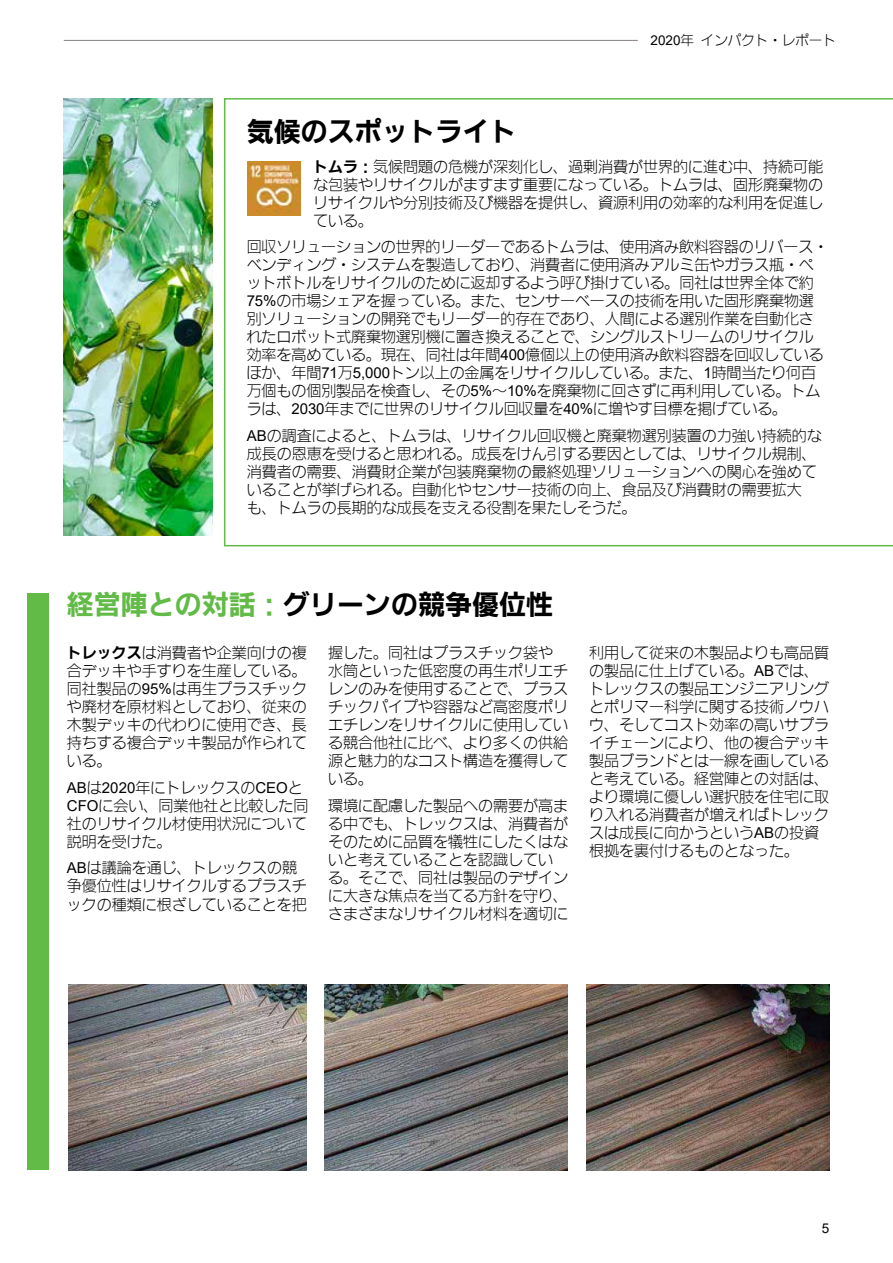
<style>
.page{position:relative;width:893px;height:1263px;background:#fff}
.page>*{position:absolute;margin:0;border:0;box-sizing:border-box;transform-origin:0 0}
.t1{font:27px "PN Go IWA HW Bd";color:#000}
.t2{font:15px/18px "PN Go IWA HW Lt";color:#000}
.t3{font:13.5px "PN Go IWA HW Lt";color:#000}
.t4{font:13.5px "Arial";color:#000}
.s1{font-family:"Arial"}
.s2{font-family:"PN Go IWA HW Bd"}
.s3{color:#62bb46}
</style>
<div class="page">
<hr style="left:64px;top:40px;width:574px;height:1px;background:#878180">
<div style="left:27px;top:593px;width:21px;height:577px;background:#62bb46"></div>
<img style="left:324px;top:984px;width:243px;height:186px">
<svg style="left:224px;top:98px;width:669px;height:448px"></svg>
<img style="left:248px;top:162px;width:52px;height:54px">
<img style="left:586px;top:984px;width:243px;height:186px">
<img style="left:68px;top:984px;width:239px;height:186px">
<img style="left:64px;top:98px;width:149px;height:438px">
<p class="t3" style="left:651px;top:34px;width:187px"><span class="s1">2020</span>年 インパクト・レポート</p>
<h1 class="t1" style="left:247px;top:118px;width:271px">気候のスポットライト</h1>
<p class="t2" style="left:313px;top:157px;width:511px;text-align:justify"><span class="s2">トムラ：</span>気候問題の危機が深刻化し、過剰消費が世界的に進む中、持続可能な包装やリサイクルがますます重要になっている。トムラは、固形廃棄物のリサイクルや分別技術及び機器を提供し、資源利用の効率的な利用を促進している。</p>
<p class="t2" style="left:247px;top:238px;width:583px">回収ソリューションの世界的リーダーであるトムラは、使用済み飲料容器のリバース・ベンディング・システムを製造しており、消費者に使用済みアルミ缶やガラス瓶・ペットボトルをリサイクルのために返却するよう呼び掛けている。同社は世界全体で約<span class="s1">75%</span>の市場シェアを握っている。また、センサーベースの技術を用いた固形廃棄物選別ソリューションの開発でもリーダー的存在であり、人間による選別作業を自動化されたロボット式廃棄物選別機に置き換えることで、シングルストリームのリサイクル効率を高めている。現在、同社は年間<span class="s1">400</span>億個以上の使用済み飲料容器を回収しているほか、年間<span class="s1">71</span>万<span class="s1">5,000</span>トン以上の金属をリサイクルしている。また、<span class="s1">1</span>時間当たり何百万個もの個別製品を検査し、その<span class="s1">5%</span>～<span class="s1">10%</span>を廃棄物に回さずに再利用している。トムラは、<span class="s1">2030</span>年までに世界のリサイクル回収量を<span class="s1">40%</span>に増やす目標を掲げている。</p>
<p class="t2" style="left:247px;top:426px;width:577px"><span class="s1">AB</span>の調査によると、トムラは、リサイクル回収機と廃棄物選別装置の力強い持続的な成長の恩恵を受けると思われる。成長をけん引する要因としては、リサイクル規制、消費者の需要、消費財企業が包装廃棄物の最終処理ソリューションへの関心を強めていることが挙げられる。自動化やセンサー技術の向上、食品及び消費財の需要拡大<br>も、トムラの長期的な成長を支える役割を果たしそうだ。</p>
<h1 class="t1" style="left:67px;top:590px;width:487px"><span class="s3">経営陣との対話：</span>グリーンの競争優位性</h1>
<p class="t2" style="left:67px;top:644px;width:242px;text-align:justify"><span class="s2">トレックス</span>は消費者や企業向けの複合デッキや手すりを生産している。同社製品の<span class="s1">95%</span>は再生プラスチックや廃材を原材料としており、従来の木製デッキの代わりに使用でき、長持ちする複合デッキ製品が作られている。</p>
<p class="t2" style="left:67px;top:778px;width:243px"><span class="s1">AB</span>は<span class="s1">2020</span>年にトレックスの<span class="s1">CEO</span>と<br><span class="s1">CFO</span>に会い、同業他社と比較した同社のリサイクル材使用状況について説明を受けた。</p>
<p class="t2" style="left:67px;top:859px;width:241px"><span class="s1">AB</span>は議論を通じ、トレックスの競争優位性はリサイクルするプラスチックの種類に根ざしていることを把</p>
<p class="t2" style="left:328px;top:644px;width:241px">握した。同社はプラスチック袋や水筒といった低密度の再生ポリエチレンのみを使用することで、プラスチックパイプや容器など高密度ポリエチレンをリサイクルに使用している競合他社に比べ、より多くの供給源と魅力的なコスト構造を獲得している。</p>
<p class="t2" style="left:328px;top:796px;width:241px">環境に配慮した製品への需要が高まる中でも、トレックスは、消費者がそのために品質を犠牲にしたくはないと考えていることを認識している。そこで、同社は製品のデザインに大きな焦点を当てる方針を守り、さまざまなリサイクル材料を適切に</p>
<p class="t2" style="left:589px;top:644px;width:241px">利用して従来の木製品よりも高品質の製品に仕上げている。<span class="s1">AB</span>では、トレックスの製品エンジニアリングとポリマー科学に関する技術ノウハウ、そしてコスト効率の高いサプライチェーンにより、他の複合デッキ製品ブランドとは一線を画していると考えている。経営陣との対話は、より環境に優しい選択肢を住宅に取り入れる消費者が増えればトレックスは成長に向かうという<span class="s1">AB</span>の投資根拠を裏付けるものとなった。</p>
<p class="t4" style="left:822px;top:1219px;width:9px">5</p>
</div>
